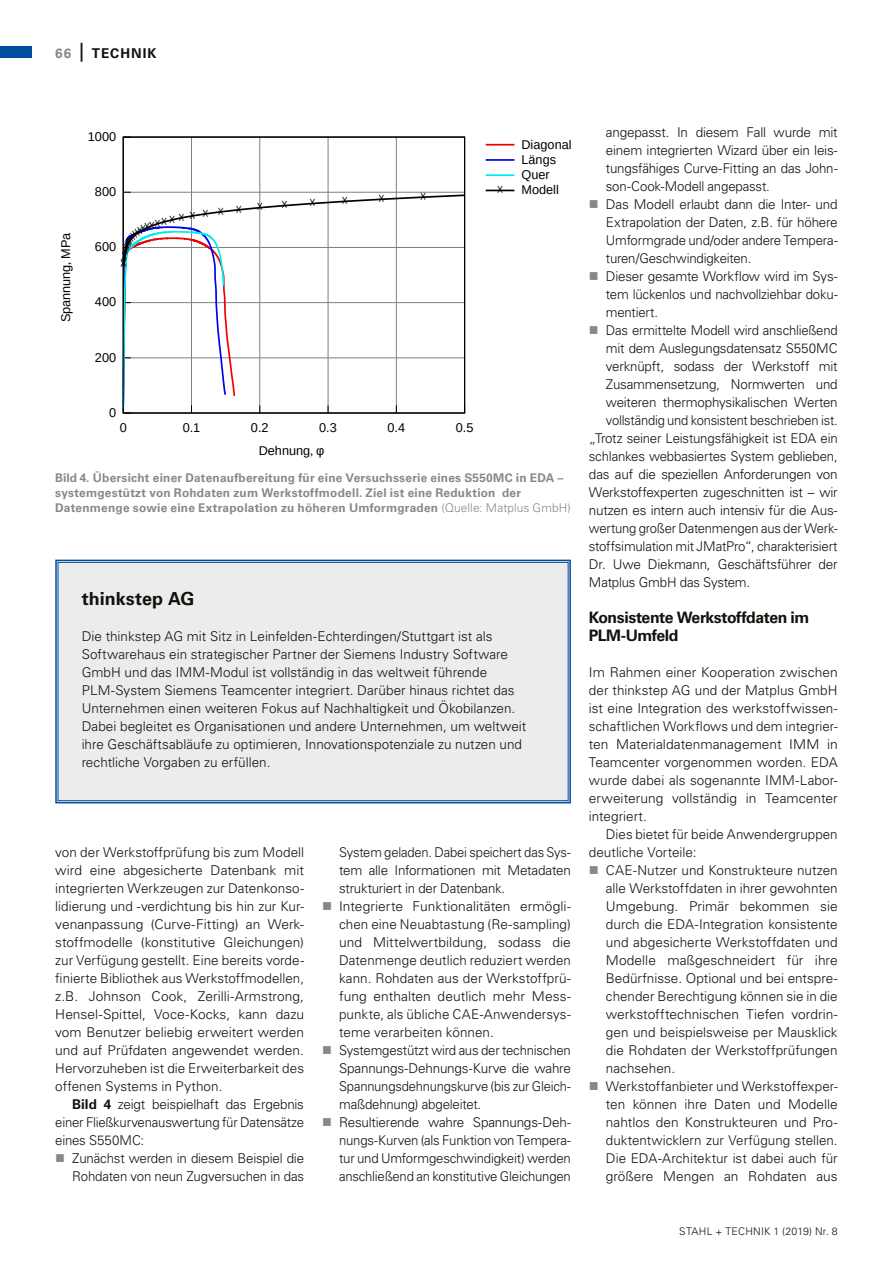
<style>
.page{position:relative;width:893px;height:1263px;background:#fff}
.page>*{position:absolute;margin:0;border:0;box-sizing:border-box;transform-origin:0 0}
.t1{font:700 18px "Univers LT Std";color:#12120d}
.t2{font:700 15.75px/18px "Univers LT Std";letter-spacing:-.03em;color:#12120d}
.t3{font:300 13.5px/18px "Univers LT Std";letter-spacing:-.01em;color:#12120d}
.t4{font:300 13.5px/18px "Univers LT Std";letter-spacing:-.01em;color:#12120d;scale:.96 1}
.t5{font:700 13.5px "Univers LT Std";letter-spacing:.08em;color:#12120d}
.t6{font:12.75px/15.3px "Liberation Sans";color:#000}
.t7{font:12.75px "DejaVu Sans";color:#000}
.t8{font:700 12px/15px "Univers LT Std";letter-spacing:.02em;color:#878988}
.t9{font:300 10.5px "Univers LT Std";letter-spacing:.025em;color:#12120d}
.s1{color:#878988}
.s2{font-size:18.9px}
.s3{font-family:"Minion Pro"}
.s4{font-weight:300}
.s5{font-weight:700}
</style>
<div class="page">
<div style="left:0;top:47px;width:32px;height:11px;background:#004e9e"></div>
<hr style="left:123px;top:413px;width:342px;height:1px;background:#808080">
<hr style="left:191px;top:137px;width:1px;height:276px;background:#808080">
<hr style="left:259px;top:137px;width:1px;height:276px;background:#808080">
<hr style="left:328px;top:137px;width:1px;height:276px;background:#808080">
<hr style="left:396px;top:137px;width:1px;height:276px;background:#808080">
<svg style="left:122px;top:173px;width:393px;height:236px"></svg>
<svg style="left:122px;top:189px;width:393px;height:77px"></svg>
<div style="left:123px;top:137px;width:342px;height:276px;border:1px solid #000"></div>
<div style="left:55px;top:559px;width:516px;height:245px;background:#ececec"></div>
<div style="left:58px;top:562px;width:510px;height:239px;border:1px solid #004e9e"></div>
<p class="t5" style="left:55px;top:45px;width:103px"><span class="s1">66</span> <span class="s2">|</span> TECHNIK</p>
<p class="t6" style="left:88px;top:129px;width:30px">1000</p>
<p class="t6" style="left:58px;top:322px;width:91px;rotate:-90deg">Spannung<span class="s3">,</span> MPa</p>
<p class="t6" style="left:95px;top:184px;width:23px">800</p>
<p class="t7" style="left:121px;top:218px;width:144px">☓☓☓☓☓☓☓☓☓☓☓☓☓☓ ☓ ☓ ☓ ☓ ☓ ☓ ☓ ☓ ☓</p>
<p class="t7" style="left:281px;top:194px;width:8px">☓</p>
<p class="t7" style="left:309px;top:192px;width:8px">☓</p>
<p class="t7" style="left:341px;top:189px;width:8px">☓</p>
<p class="t7" style="left:378px;top:187px;width:8px">☓</p>
<p class="t7" style="left:420px;top:185px;width:8px">☓</p>
<p class="t6" style="left:95px;top:239px;width:23px">600</p>
<p class="t7" style="left:120px;top:251px;width:8px">☓</p>
<p class="t6" style="left:95px;top:294px;width:23px">400</p>
<p class="t6" style="left:95px;top:350px;width:23px">200</p>
<p class="t6" style="left:109px;top:405px;width:9px">0</p>
<p class="t6" style="left:120px;top:420px;width:9px">0</p>
<p class="t6" style="left:183px;top:420px;width:19px">0.1</p>
<p class="t6" style="left:251px;top:420px;width:19px">0.2</p>
<p class="t6" style="left:319px;top:420px;width:19px">0.3</p>
<p class="t6" style="left:387px;top:420px;width:19px">0.4</p>
<p class="t6" style="left:456px;top:420px;width:19px">0.5</p>
<p class="t6" style="left:259px;top:443px;width:67px">Dehnung<span class="s3">,</span> φ</p>
<p class="t6" style="left:521px;top:137px;width:52px">Diagonal<br>Längs<br>Quer</p>
<p class="t7" style="left:497px;top:179px;width:8px">☓</p>
<p class="t6" style="left:521px;top:182px;width:39px">Modell</p>
<p class="t8" style="left:55px;top:471px;width:517px">Bild 4. Übersicht einer Datenaufbereitung für eine Versuchsserie eines S550MC in EDA – systemgestützt von Rohdaten zum Werkstoffmodell. Ziel ist eine Reduktion der<br>Datenmenge sowie eine Extrapolation zu höheren Umformgraden <span class="s4">(Quelle: Matplus GmbH)</span></p>
<h1 class="t1" style="left:82px;top:588px;width:114px">thinkstep AG</h1>
<p class="t3" style="left:82px;top:628px;width:446px">Die thinkstep AG mit Sitz in Leinfelden-Echterdingen/Stuttgart ist als Softwarehaus ein strategischer Partner der Siemens Industry Software GmbH und das IMM-Modul ist vollständig in das weltweit führende PLM-System Siemens Teamcenter integriert. Darüber hinaus richtet das Unternehmen einen weiteren Fokus auf Nachhaltigkeit und Ökobilanzen.<br>Dabei begleitet es Organisationen und andere Unternehmen, um weltweit ihre Geschäftsabläufe zu optimieren, Innovationspotenziale zu nutzen und rechtliche Vorgaben zu erfüllen.</p>
<p class="t3" style="left:55px;top:844px;width:250px;text-align:justify">von der Werkstoffprüfung bis zum Modell wird eine abgesicherte Datenbank mit integrierten Werkzeugen zur Datenkonso&shy;lidierung und -verdichtung bis hin zur Kur&shy;venanpassung (Curve-Fitting) an Werk&shy;stoffmodelle (konstitutive Gleichungen) zur Verfügung gestellt. Eine bereits vorde&shy;finierte Bibliothek aus Werkstoffmodellen, z.B. Johnson Cook, Zerilli-Armstrong, Hensel-Spittel, Voce-Kocks, kann dazu vom Benutzer beliebig erweitert werden und auf Prüfdaten angewendet werden.<br>Hervorzuheben ist die Erweiterbarkeit des offenen Systems in Python.</p>
<p class="t3" style="left:55px;top:1096px;width:250px;text-align:justify;text-indent:17px"><span class="s5">Bild 4</span> zeigt beispielhaft das Ergebnis einer Fließkurvenauswertung für Datensätze eines S550MC:</p>
<p class="t3" style="left:72px;top:1150px;width:233px">Zunächst werden in diesem Beispiel die<br>Rohdaten von neun Zugversuchen in das</p>
<p class="t4" style="left:339px;top:844px;width:243px">System geladen. Dabei speichert das Sys&shy;tem alle Informationen mit Metadaten strukturiert in der Datenbank.<br>Integrierte Funktionalitäten ermögli&shy;chen eine Neuabtastung (Re-sampling) und Mittelwertbildung, sodass die Datenmenge deutlich reduziert werden kann. Rohdaten aus der Werkstoffprü&shy;fung enthalten deutlich mehr Mess&shy;punkte, als übliche CAE-Anwendersys&shy;teme verarbeiten können.<br>Systemgestützt wird aus der technischen Spannungs-Dehnungs-Kurve die wahre Spannungsdehnungskurve (bis zur Gleich&shy;maßdehnung) abgeleitet.<br>Resultierende wahre Spannungs-Deh&shy;nungs-Kurven (als Funktion von Tempera&shy;tur und Umformgeschwindigkeit) werden anschließend an konstitutive Gleichungen</p>
<p class="t3" style="left:606px;top:124px;width:233px">angepasst. In diesem Fall wurde mit</p>
<p class="t3" style="left:606px;top:142px;width:233px">einem integrierten Wizard über ein leis-</p>
<p class="t3" style="left:606px;top:160px;width:233px">tungsfähiges Curve-Fitting an das John-</p>
<p class="t3" style="left:606px;top:178px;width:165px">son-Cook-Modell angepasst.</p>
<p class="t3" style="left:606px;top:196px;width:233px">Das Modell erlaubt dann die Inter- und</p>
<p class="t3" style="left:606px;top:214px;width:233px">Extrapolation der Daten, z.B. für höhere</p>
<p class="t3" style="left:606px;top:232px;width:233px">Umformgrade und/oder andere Tempera-</p>
<p class="t3" style="left:606px;top:250px;width:147px">turen/Geschwindigkeiten.</p>
<p class="t3" style="left:606px;top:268px;width:233px">Dieser gesamte Workflow wird im Sys-</p>
<p class="t3" style="left:606px;top:286px;width:233px">tem lückenlos und nachvollziehbar doku-</p>
<p class="t3" style="left:606px;top:304px;width:54px">mentiert.</p>
<p class="t3" style="left:606px;top:322px;width:233px">Das ermittelte Modell wird anschließend</p>
<p class="t3" style="left:606px;top:340px;width:233px">mit dem Auslegungsdatensatz S550MC</p>
<p class="t3" style="left:606px;top:358px;width:233px">verknüpft, sodass der Werkstoff mit</p>
<p class="t3" style="left:606px;top:376px;width:233px">Zusammensetzung, Normwerten und</p>
<p class="t3" style="left:606px;top:394px;width:233px">weiteren thermophysikalischen Werten</p>
<p class="t4" style="left:606px;top:412px;width:243px">vollständig und konsistent beschrieben ist.</p>
<p class="t3" style="left:589px;top:430px;width:250px">„Trotz seiner Leistungsfähigkeit ist EDA ein</p>
<p class="t3" style="left:589px;top:448px;width:250px">schlankes webbasiertes System geblieben,</p>
<p class="t3" style="left:589px;top:466px;width:250px">das auf die speziellen Anforderungen von</p>
<p class="t3" style="left:589px;top:484px;width:250px">Werkstoffexperten zugeschnitten ist – wir</p>
<p class="t3" style="left:589px;top:502px;width:250px">nutzen es intern auch intensiv für die Aus-</p>
<p class="t3" style="left:589px;top:520px;width:250px">wertung großer Datenmengen aus der Werk-</p>
<p class="t3" style="left:589px;top:538px;width:250px">stoffsimulation mit JMatPro“, charakterisiert</p>
<p class="t3" style="left:589px;top:556px;width:250px">Dr. Uwe Diekmann, Geschäftsführer der</p>
<p class="t3" style="left:589px;top:574px;width:163px">Matplus GmbH das System.</p>
<p class="t2" style="left:589px;top:609px;width:222px">Konsistente Werkstoffdaten im<br>PLM-Umfeld</p>
<p class="t3" style="left:589px;top:664px;width:250px;text-align:justify">Im Rahmen einer Kooperation zwischen der thinkstep AG und der Matplus GmbH ist eine Integration des werkstoffwissen&shy;schaftlichen Workflows und dem integrier&shy;ten Materialdatenmanagement IMM in Teamcenter vorgenommen worden. EDA wurde dabei als sogenannte IMM-Labor&shy;erweiterung vollständig in Teamcenter integriert.</p>
<p class="t3" style="left:589px;top:826px;width:250px;text-indent:17px">Dies bietet für beide Anwendergruppen deutliche Vorteile:</p>
<p class="t3" style="left:606px;top:862px;width:233px">CAE-Nutzer und Konstrukteure nutzen alle Werkstoffdaten in ihrer gewohnten Umgebung. Primär bekommen sie durch die EDA-Integration konsistente und abgesicherte Werkstoffdaten und Modelle maßgeschneidert für ihre Bedürfnisse. Optional und bei entspre&shy;chender Berechtigung können sie in die werkstofftechnischen Tiefen vordrin&shy;gen und beispielsweise per Mausklick die Rohdaten der Werkstoffprüfungen nachsehen.<br>Werkstoffanbieter und Werkstoffexper&shy;ten können ihre Daten und Modelle nahtlos den Konstrukteuren und Pro&shy;duktentwicklern zur Verfügung stellen.<br>Die EDA-Architektur ist dabei auch für größere Mengen an Rohdaten aus</p>
<p class="t9" style="left:679px;top:1225px;width:160px">STAHL + TECHNIK 1 (2019) Nr. 8</p>
</div>
